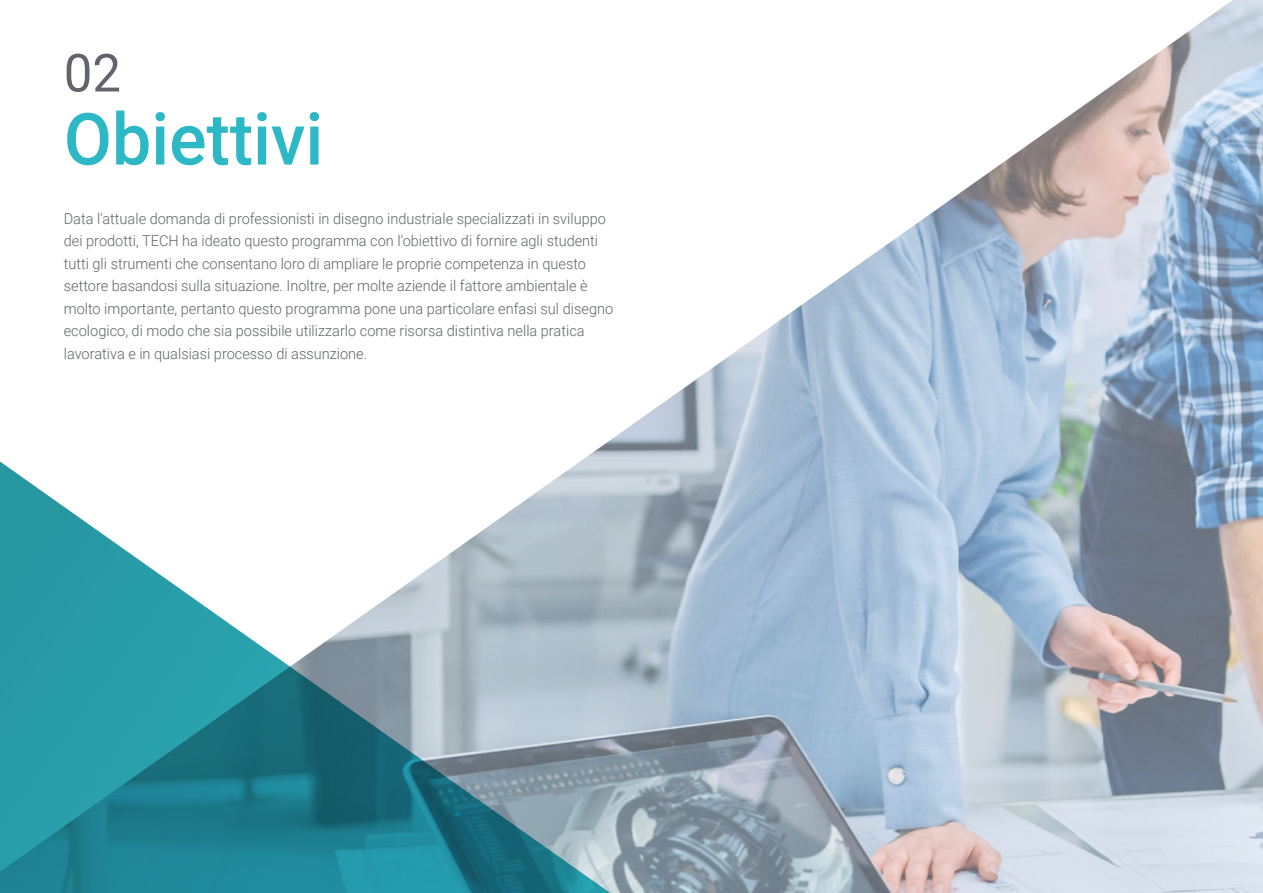
<style>
.page{position:relative;width:1263px;height:893px;background:#fff}
.page>*{position:absolute;margin:0;border:0;box-sizing:border-box;transform-origin:0 0}
.t1{font:500 72px "Roboto";color:#2db8c5}
.t2{font:52.5px "Roboto";color:#61646a}
.t3{font:300 15px/22.5px "Roboto";color:#61646a}
</style>
<div class="page">
<img style="left:602px;top:0;width:661px;height:893px">
<svg style="left:0;top:446px;width:640px;height:447px"></svg>
<h2 class="t2" style="left:64px;top:36px;width:59px">02</h2>
<h1 class="t1" style="left:64px;top:89px;width:261px">Obiettivi</h1>
<p class="t3" style="left:64px;top:207px;width:551px">Data l'attuale domanda di professionisti in disegno industriale specializzati in sviluppo dei prodotti, TECH ha ideato questo programma con l'obiettivo di fornire agli studenti tutti gli strumenti che consentano loro di ampliare le proprie competenza in questo settore basandosi sulla situazione. Inoltre, per molte aziende il fattore ambientale è molto importante, pertanto questo programma pone una particolare enfasi sul disegno ecologico, di modo che sia possibile utilizzarlo come risorsa distintiva nella pratica lavorativa e in qualsiasi processo di assunzione.</p>
</div>
